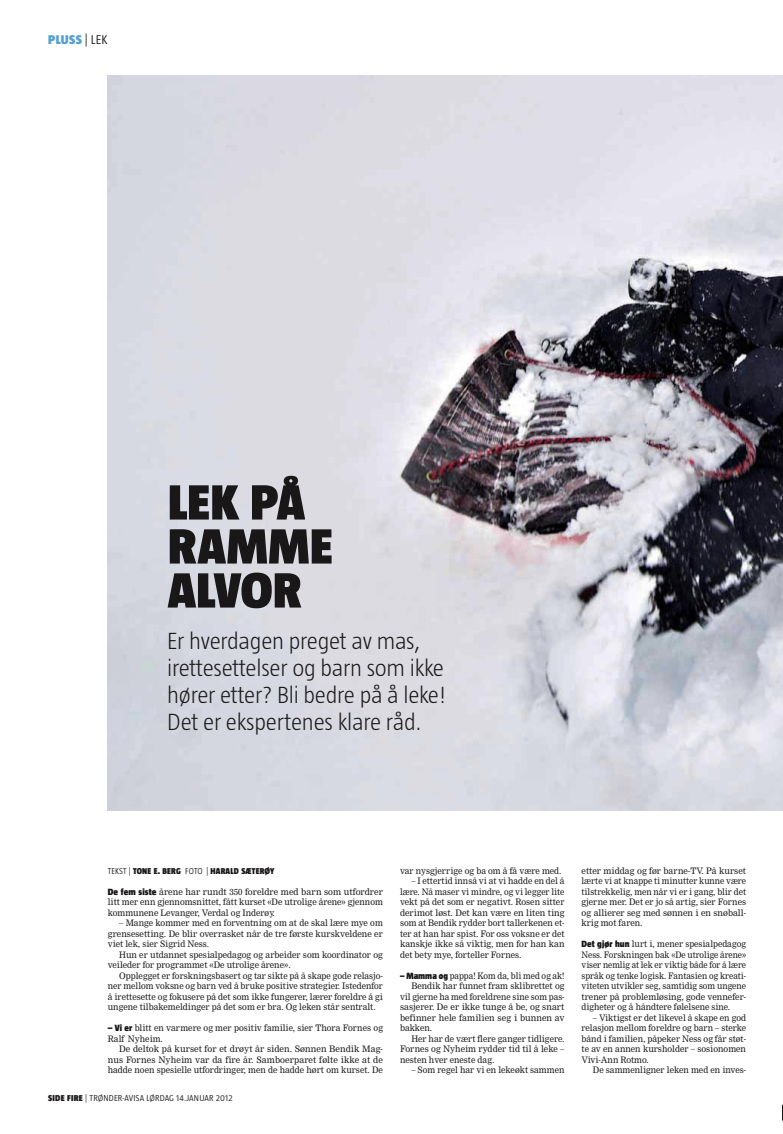
<style>
.page{position:relative;width:783px;height:1134px;background:#fff}
.page>*{position:absolute;margin:0;border:0;box-sizing:border-box;transform-origin:0 0}
.t1{font:900 50.8px/44px "Taz";letter-spacing:.005em;color:#1a1718}
.t2{font:300 24px/27px "Taz";letter-spacing:-.01em;color:#1a1718}
.t3{font:900 13px "Taz";letter-spacing:.03em;color:#58a1cf}
.t4{font:8.8px/10.5px "Nimrod";color:#1a1718;text-align:justify;scale:.96 1}
.t5{font:8.8px/10.5px "Nimrod";color:#1a1718;text-align:justify}
.t6{font:8.8px/10.5px "Nimrod";color:#1a1718;text-align:justify;scale:.95 1}
.t7{font:300 8.8px "Taz";letter-spacing:.02em;color:#1a1718}
.t8{font:8.8px "Nimrod";color:#1a1718;scale:.94 1}
.t9{font:900 8.8px "Taz";letter-spacing:.03em;color:#1a1718;scale:.96 1}
.t10{font:8.8px "Nimrod";color:#1a1718;scale:.93 1}
.s1{font-weight:300;color:#1a1718}
.s2{font-weight:300}
.s3{font-family:"Taz";font-weight:900;font-size:9.2px}
.s4{font-weight:900}
</style>
<div class="page">
<svg style="left:782px;top:1105px;width:1px;height:15px"></svg>
<img style="left:108px;top:76px;width:674px;height:734px">
<h3 class="t3" style="left:48px;top:35px;width:61px">PLUSS <span class="s1">| LEK</span></h3>
<h1 class="t1" style="left:168px;top:484px;width:166px">LEK PÅ<br>RAMME<br>ALVOR</h1>
<h2 class="t2" style="left:167px;top:629px;width:280px">Er hverdagen preget av mas, irettesettelser og barn som ikke hører etter? Bli bedre på å leke!<br>Det er ekspertenes klare råd.</h2>
<p class="t9" style="left:108px;top:867px;width:175px"><span class="s2">TEKST |</span> TONE E. BERG <span class="s2">FOTO |</span> HARALD SÆTERØY</p>
<p class="t5" style="left:108px;top:887px;width:276px"><span class="s3">De fem siste</span> årene har rundt 350 foreldre med barn som utfordrer litt mer enn gjennomsnittet, fått kurset «De utrolige årene» gjennom kommunene Levanger, Verdal og Inderøy.</p>
<p class="t4" style="left:108px;top:918px;width:288px;text-indent:11px">– Mange kommer med en forventning om at de skal lære mye om grensesetting. De blir overrasket når de tre første kurskveldene er viet lek, sier Sigrid Ness.</p>
<p class="t5" style="left:108px;top:950px;width:276px;text-indent:11px">Hun er utdannet spesialpedagog og arbeider som koordinator og veileder for programmet «De utrolige årene».</p>
<p class="t4" style="left:108px;top:971px;width:288px;text-indent:11px">Opplegget er forskningsbasert og tar sikte på å skape gode relasjo&shy;ner mellom voksne og barn ved å bruke positive strategier. Istedenfor å irettesette og fokusere på det som ikke fungerer, lærer foreldre å gi ungene tilbakemeldinger på det som er bra. Og leken står sentralt.</p>
<p class="t4" style="left:108px;top:1023px;width:288px"><span class="s3">– Vi er</span> blitt en varmere og mer positiv familie, sier Thora Fornes og<br>Ralf Nyheim.</p>
<p class="t5" style="left:108px;top:1044px;width:276px;text-indent:11px">De deltok på kurset for et drøyt år siden. Sønnen Bendik Mag&shy;nus Fornes Nyheim var da fire år. Samboerparet følte ikke at de hadde noen spesielle utfordringer, men de hadde hørt om kurset. De</p>
<p class="t7" style="left:48px;top:1093px;width:186px"><span class="s4">SIDE FIRE</span> | TRØNDER-AVISA LØRDAG 14.JANUAR 2012</p>
<p class="t4" style="left:400px;top:866px;width:170px">var nysgjerrige og ba om å få være med.</p>
<p class="t6" style="left:400px;top:876px;width:175px;text-indent:11px">– I ettertid innså vi at vi hadde en del å lære. Nå maser vi mindre, og vi legger lite vekt på det som er negativt. Rosen sitter derimot løst. Det kan være en liten ting som at Bendik rydder bort tallerkenen et&shy;ter at han har spist. For oss voksne er det kanskje ikke så viktig, men for han kan det bety mye, forteller Fornes.</p>
<p class="t10" style="left:400px;top:972px;width:178px"><span class="s3">– Mamma og</span> pappa! Kom da, bli med og ak!</p>
<p class="t4" style="left:411px;top:981px;width:161px">Bendik har funnet fram sklibrettet og</p>
<p class="t8" style="left:400px;top:993px;width:176px">vil gjerne ha med foreldrene sine som pas-</p>
<p class="t5" style="left:400px;top:1002px;width:166px">sasjerer. De er ikke tunge å be, og snart</p>
<p class="t5" style="left:400px;top:1013px;width:166px">befinner hele familien seg i bunnen av</p>
<p class="t4" style="left:400px;top:1023px;width:35px">bakken.</p>
<p class="t4" style="left:411px;top:1034px;width:161px">Her har de vært flere ganger tidligere.</p>
<p class="t5" style="left:400px;top:1044px;width:166px">Fornes og Nyheim rydder tid til å leke –</p>
<p class="t4" style="left:400px;top:1055px;width:100px">nesten hver eneste dag.</p>
<p class="t4" style="left:411px;top:1065px;width:161px">– Som regel har vi en lekeøkt sammen</p>
<p class="t5" style="left:581px;top:866px;width:166px">etter middag og før barne-TV. På kurset lærte vi at knappe ti minutter kunne være tilstrekkelig, men når vi er i gang, blir det gjerne mer. Det er jo så artig, sier Fornes og allierer seg med sønnen i en snøball&shy;krig mot faren.</p>
<p class="t6" style="left:581px;top:939px;width:175px"><span class="s3">Det gjør hun</span> lurt i, mener spesialpedagog Ness. Forskningen bak «De utrolige årene» viser nemlig at lek er viktig både for å lære språk og tenke logisk. Fantasien og kreati&shy;viteten utvikler seg, samtidig som ungene trener på problemløsing, gode vennefer&shy;digheter og å håndtere følelsene sine.</p>
<p class="t4" style="left:581px;top:1013px;width:173px;text-indent:11px">– Viktigst er det likevel å skape en god relasjon mellom foreldre og barn – sterke bånd i familien, påpeker Ness og får støt&shy;te av en annen kursholder – sosionomen Vivi-Ann Rotmo.</p>
<p class="t4" style="left:592px;top:1065px;width:161px">De sammenligner leken med en inves-</p>
</div>
